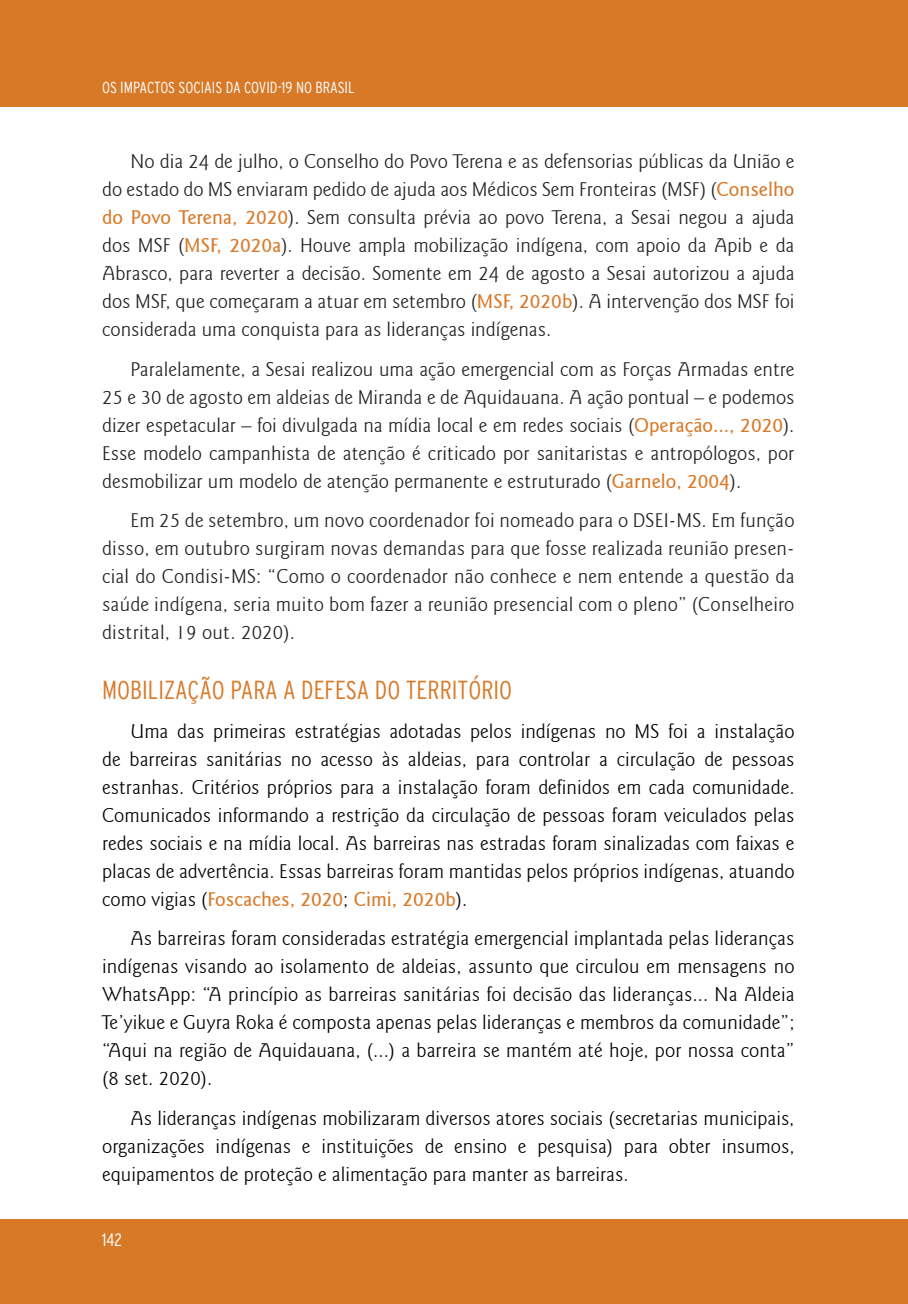
<style>
.page{position:relative;width:908px;height:1304px;background:#fff}
.page>*{position:absolute;margin:0;border:0;box-sizing:border-box;transform-origin:0 0}
.subiitulo_-_nivel_1{font:300 condensed 26px "Interstate";color:#d87928}
.corpo_do_texto{font:300 20px/28px "Goudy Sans IT Cby BT";color:#231f20;text-align:justify}
.corpo_do_texto-2{font:300 20px/28px "Goudy Sans IT Cby BT";color:#000;text-align:justify}
.t1{font:300 condensed 18px "Interstate";color:#fff}
.t2{font:300 condensed 16px "Interstate";color:#fff}
.s1{font-weight:500;color:#d87928}
</style>
<div class="page">
<div style="left:0;top:1219px;width:907px;height:85px;background:#d87928"></div>
<div style="left:0;top:0;width:907px;height:107px;background:#d87928"></div>
<p class="t2" style="left:102px;top:78px;width:254px">OS IMPACTOS SOCIAIS DA COVID-19 NO BRASIL</p>
<p class="corpo_do_texto" style="left:102px;top:148px;width:693px;text-indent:28px">No dia 24 de julho, o Conselho do Povo Terena e as defensorias públicas da União e do estado do MS enviaram pedido de ajuda aos Médicos Sem Fronteiras (MSF) (<span class="s1">Conselho do Povo Terena, 2020</span>). Sem consulta prévia ao povo Terena, a Sesai negou a ajuda dos MSF (<span class="s1">MSF, 2020a</span>). Houve ampla mobilização indígena, com apoio da Apib e da Abrasco, para reverter a decisão. Somente em 24 de agosto a Sesai autorizou a ajuda dos MSF, que começaram a atuar em setembro (<span class="s1">MSF, 2020b</span>). A intervenção dos MSF foi considerada uma conquista para as lideranças indígenas.</p>
<p class="corpo_do_texto" style="left:102px;top:355px;width:693px;text-indent:28px">Paralelamente, a Sesai realizou uma ação emergencial com as Forças Armadas entre 25 e 30 de agosto em aldeias de Miranda e de Aquidauana. A ação pontual – e podemos dizer espetacular – foi divulgada na mídia local e em redes sociais (<span class="s1">Operação..., 2020</span>).<br>Esse modelo campanhista de atenção é criticado por sanitaristas e antropólogos, por desmobilizar um modelo de atenção permanente e estruturado (<span class="s1">Garnelo, 2004</span>).</p>
<p class="corpo_do_texto" style="left:102px;top:506px;width:693px;text-indent:28px">Em 25 de setembro, um novo coordenador foi nomeado para o DSEI-MS. Em função disso, em outubro surgiram novas demandas para que fosse realizada reunião presen&shy;cial do Condisi-MS: “Como o coordenador não conhece e nem entende a questão da saúde indígena, seria muito bom fazer a reunião presencial com o pleno” (Conselheiro distrital, 19 out. 2020).</p>
<p class="subiitulo_-_nivel_1" style="left:102px;top:675px;width:411px">MOBILIZAÇÃO PARA A DEFESA DO TERRITÓRIO</p>
<p class="corpo_do_texto-2" style="left:102px;top:717px;width:693px;text-indent:28px">Uma das primeiras estratégias adotadas pelos indígenas no MS foi a instalação de barreiras sanitárias no acesso às aldeias, para controlar a circulação de pessoas estranhas. Critérios próprios para a instalação foram definidos em cada comunidade.<br>Comunicados informando a restrição da circulação de pessoas foram veiculados pelas redes sociais e na mídia local. As barreiras nas estradas foram sinalizadas com faixas e placas de advertência. Essas barreiras foram mantidas pelos próprios indígenas, atuando como vigias (<span class="s1">Foscaches, 2020</span>; <span class="s1">Cimi, 2020b</span>).</p>
<p class="corpo_do_texto-2" style="left:102px;top:925px;width:693px;text-indent:28px">As barreiras foram consideradas estratégia emergencial implantada pelas lideranças indígenas visando ao isolamento de aldeias, assunto que circulou em mensagens no WhatsApp: “A princípio as barreiras sanitárias foi decisão das lideranças... Na Aldeia Te’yikue e Guyra Roka é composta apenas pelas lideranças e membros da comunidade”; “Aqui na região de Aquidauana, (...) a barreira se mantém até hoje, por nossa conta” (8 set. 2020).</p>
<p class="corpo_do_texto-2" style="left:102px;top:1104px;width:693px;text-indent:28px">As lideranças indígenas mobilizaram diversos atores sociais (secretarias municipais, organizações indígenas e instituições de ensino e pesquisa) para obter insumos, equipamentos de proteção e alimentação para manter as barreiras.</p>
<p class="t1" style="left:102px;top:1230px;width:21px">142</p>
</div>
